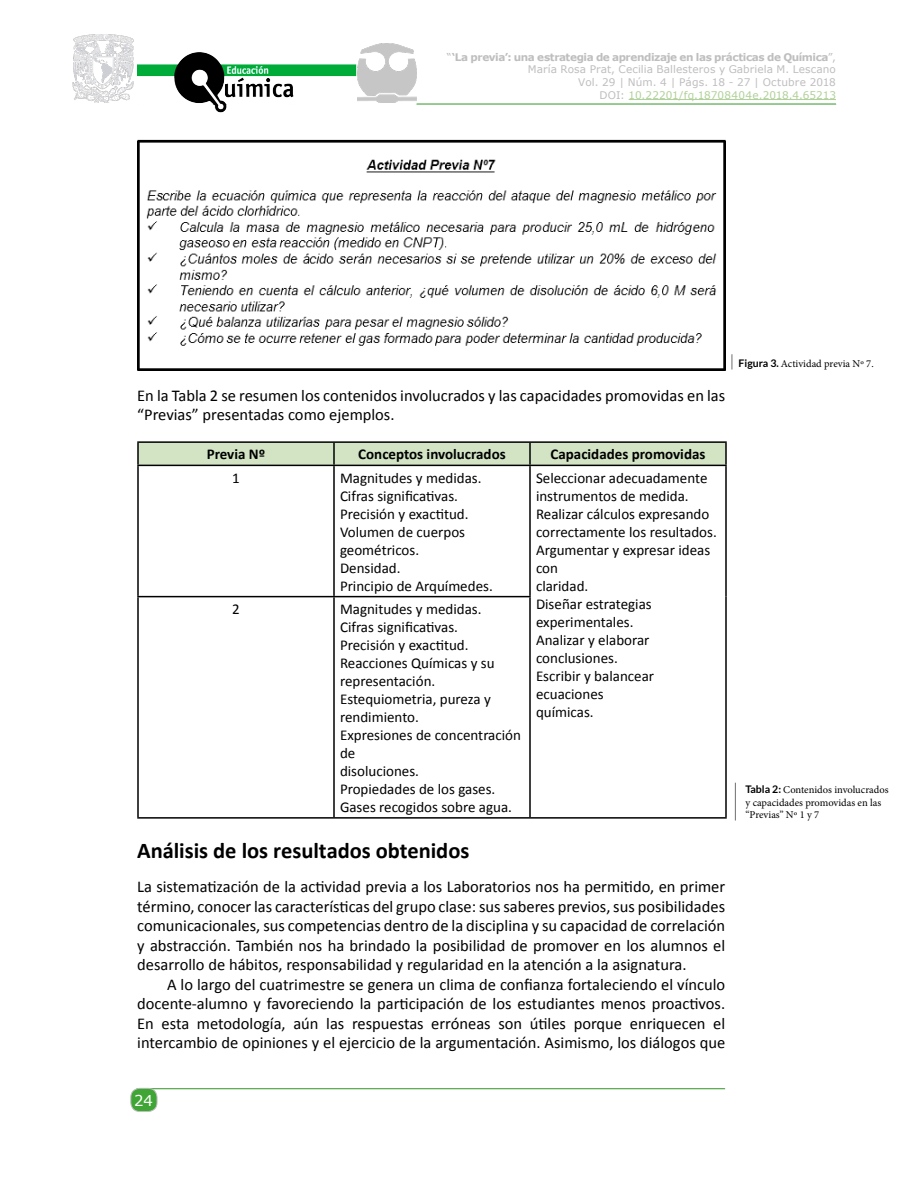
<style>
.page{position:relative;width:918px;height:1188px;background:#fff}
.page>*{position:absolute;margin:0;border:0;box-sizing:border-box;transform-origin:0 0}
.t1{font:700 22.5px "Calibri";letter-spacing:-.005em;color:#000}
.t2{font:16.5px/19.5px "Calibri";color:#000;text-align:justify}
.t3{font:15px/18px "Calibri";color:#000}
.t4{font:700 15px "Calibri";color:#000}
.t5{font:15px "Verdana";color:#fff}
.t6{font:10.5px/12.6px "Verdana";letter-spacing:.01em;color:#bebebe;text-align:right}
.t7{font:10.5px/12.6px "Minion Pro";color:#000}
.s1{font-weight:700}
.s2{color:#b0d199}
.s3{font-family:"Lato";font-weight:700}
</style>
<div class="page">
<hr style="left:136px;top:1088px;width:590px;height:2px;background:#cfe3cd">
<hr style="left:137px;top:1088px;width:588px;height:1px;background:#3fa535">
<hr style="left:416px;top:103px;width:421px;height:2px;background:#99ce94">
<hr style="left:417px;top:104px;width:419px;height:1px;background:#3fa535">
<div style="left:131px;top:1088px;width:26px;height:24px;background:#3fa535;border-radius:9px"></div>
<div style="left:130px;top:1088px;width:27px;height:24px;border:1px solid #bebebe;border-radius:9px"></div>
<hr style="left:629px;top:99px;width:207px;height:1px;background:#b0d199">
<img style="left:72px;top:34px;width:62px;height:68px">
<img style="left:358px;top:43px;width:58px;height:60px">
<img style="left:137px;top:53px;width:219px;height:59px">
<div style="left:139px;top:443px;width:586px;height:22px;background:#d2e4c4"></div>
<hr style="left:137px;top:441px;width:197px;height:2px;background:#000">
<hr style="left:137px;top:443px;width:2px;height:22px;background:#000">
<hr style="left:334px;top:441px;width:196px;height:2px;background:#000">
<hr style="left:333px;top:443px;width:2px;height:22px;background:#000">
<hr style="left:530px;top:441px;width:197px;height:2px;background:#000">
<hr style="left:529px;top:443px;width:2px;height:22px;background:#000">
<hr style="left:725px;top:443px;width:2px;height:22px;background:#000">
<hr style="left:137px;top:465px;width:197px;height:1px;background:#000">
<hr style="left:137px;top:466px;width:2px;height:130px;background:#000">
<hr style="left:334px;top:465px;width:196px;height:1px;background:#000">
<hr style="left:333px;top:466px;width:2px;height:130px;background:#000">
<hr style="left:530px;top:465px;width:197px;height:1px;background:#000">
<hr style="left:529px;top:466px;width:2px;height:130px;background:#000">
<hr style="left:725px;top:466px;width:2px;height:131px;background:#000">
<hr style="left:137px;top:596px;width:197px;height:1px;background:#000">
<hr style="left:137px;top:597px;width:2px;height:220px;background:#000">
<hr style="left:334px;top:596px;width:197px;height:1px;background:#000">
<hr style="left:333px;top:597px;width:2px;height:220px;background:#000">
<hr style="left:529px;top:597px;width:2px;height:220px;background:#000">
<hr style="left:725px;top:597px;width:2px;height:220px;background:#000">
<hr style="left:137px;top:817px;width:197px;height:2px;background:#000">
<hr style="left:334px;top:817px;width:196px;height:2px;background:#000">
<hr style="left:530px;top:817px;width:197px;height:2px;background:#000">
<img style="left:137px;top:140px;width:588px;height:231px">
<hr style="left:735px;top:783px;width:1px;height:38px;background:#706f6f">
<svg style="left:732px;top:354px;width:1px;height:16px"></svg>
<p class="t6" style="left:447px;top:51px;width:391px">“<span class="s1">‘La previa’: una estrategia de aprendizaje en las prácticas de Química</span>”, María Rosa Prat, Cecilia Ballesteros y Gabriela M. Lescano<br>Vol. 29 | Núm. 4 | Págs. 18 - 27 | Octubre 2018<br>DOI: <span class="s2">10.22201/fq.18708404e.2018.4.65213</span></p>
<p class="t2" style="left:137px;top:385px;width:589px">En la Tabla 2 se resumen los contenidos involucrados y las capacidades promovidas en las “Previas” presentadas como ejemplos.</p>
<p class="t4" style="left:207px;top:444px;width:60px">Previa Nº</p>
<p class="t4" style="left:358px;top:444px;width:149px">Conceptos involucrados</p>
<p class="t4" style="left:551px;top:444px;width:156px">Capacidades promovidas</p>
<p class="t3" style="left:232px;top:468px;width:9px">1</p>
<p class="t3" style="left:340px;top:468px;width:154px">Magnitudes y medidas.<br>Cifras significativas.<br>Precisión y exactitud.<br>Volumen de cuerpos geométricos.<br>Densidad.<br>Principio de Arquímedes.</p>
<p class="t3" style="left:536px;top:468px;width:182px">Seleccionar adecuadamente instrumentos de medida.<br>Realizar cálculos expresando correctamente los resultados.<br>Argumentar y expresar ideas con<br>claridad.<br>Diseñar estrategias experimentales.<br>Analizar y elaborar conclusiones.<br>Escribir y balancear ecuaciones<br>químicas.</p>
<p class="t3" style="left:232px;top:599px;width:9px">2</p>
<p class="t3" style="left:340px;top:599px;width:183px">Magnitudes y medidas.<br>Cifras significativas.<br>Precisión y exactitud.<br>Reacciones Químicas y su representación.<br>Estequiometria, pureza y rendimiento.<br>Expresiones de concentración de<br>disoluciones.<br>Propiedades de los gases.<br>Gases recogidos sobre agua.</p>
<h1 class="t1" style="left:137px;top:834px;width:334px">Análisis de los resultados obtenidos</h1>
<p class="t2" style="left:137px;top:876px;width:590px">La sistematización de la actividad previa a los Laboratorios nos ha permitido, en primer término, conocer las características del grupo clase: sus saberes previos, sus posibilidades comunicacionales, sus competencias dentro de la disciplina y su capacidad de correlación y abstracción. También nos ha brindado la posibilidad de promover en los alumnos el desarrollo de hábitos, responsabilidad y regularidad en la atención a la asignatura.</p>
<p class="t2" style="left:137px;top:974px;width:589px;text-indent:30px">A lo largo del cuatrimestre se genera un clima de confianza fortaleciendo el vínculo docente-alumno y favoreciendo la participación de los estudiantes menos proactivos.<br>En esta metodología, aún las respuestas erróneas son útiles porque enriquecen el intercambio de opiniones y el ejercicio de la argumentación. Asimismo, los diálogos que</p>
<p class="t7" style="left:739px;top:358px;width:137px"><span class="s3">Figura 3.</span> Actividad previa Nº 7.</p>
<p class="t7" style="left:746px;top:784px;width:145px"><span class="s3">Tabla 2:</span> Contenidos involucrados y capacidades promovidas en las “Previas” Nº 1 y 7</p>
<p class="t5" style="left:134px;top:1090px;width:20px">24</p>
</div>
